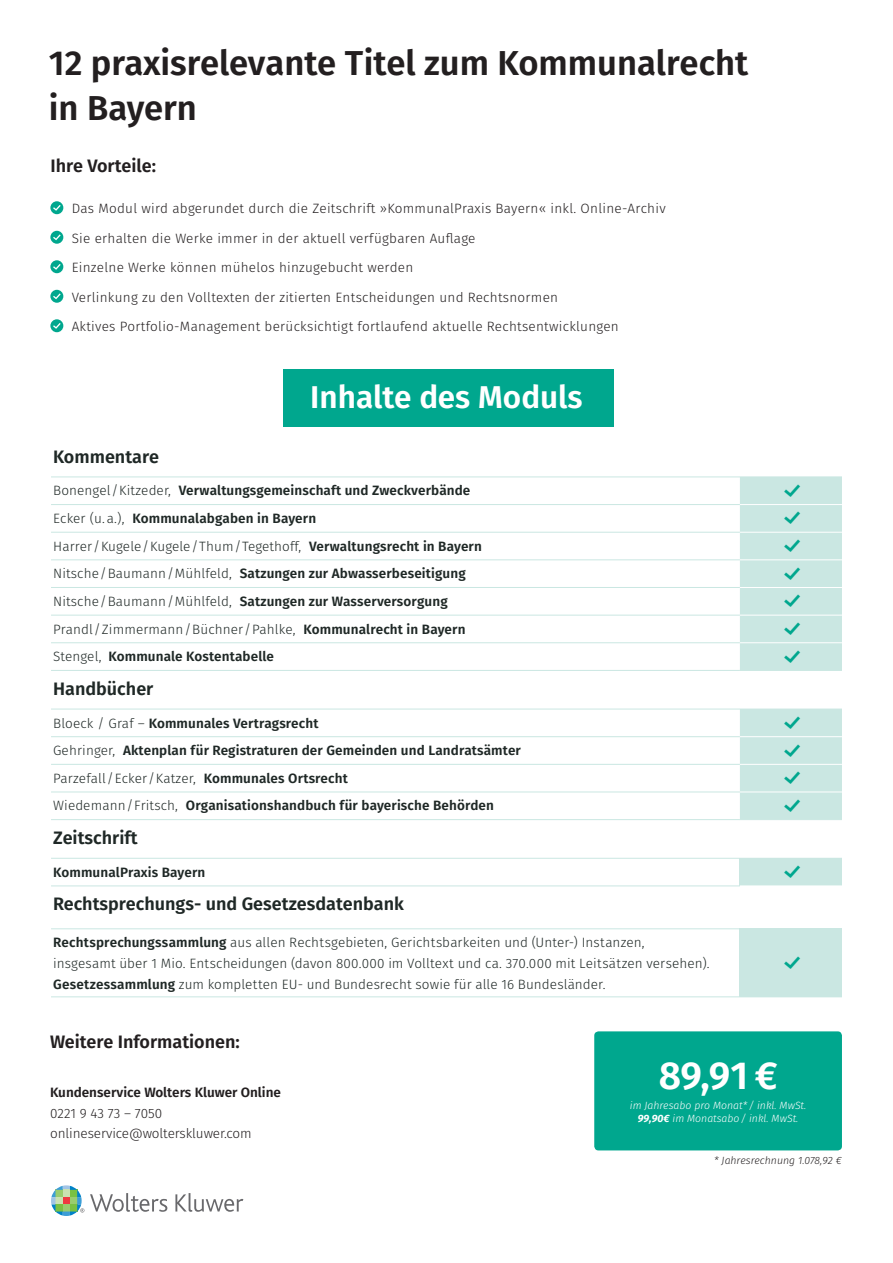
<style>
.page{position:relative;width:893px;height:1263px;background:#fff}
.page>*{position:absolute;margin:0;border:0;box-sizing:border-box;transform-origin:0 0}
.t1{font:600 39px "Fira Sans";color:#fff}
.t2{font:600 34.65px/45.6px "Fira Sans";color:#231f20}
.t3{font:600 31.5px "Fira Sans";color:#fff}
.t4{font:28.5px "JURION Icon Normal";color:#00a78e}
.t5{font:600 18px "Fira Sans";color:#1f2826}
.t6{font:600 18px "Fira Sans";color:#231f20}
.t7{font:600 13.5px "Fira Sans";letter-spacing:.01em;color:#1f2826}
.t8{font:300 13.5px/21px "Fira Sans";letter-spacing:.01em;color:#1f2826}
.t9{font:300 13.5px/29.5px "Fira Sans";letter-spacing:.02em;color:#231f20}
.t10{font:300 13.5px/20.7px "Fira Sans";letter-spacing:-.01em;color:#231f20}
.t11{font:600 13.5px "Fira Sans";color:#231f20}
.t12{font:italic 300 10.5px/13.5px "Fira Sans";color:#fff;text-align:center}
.t13{font:italic 300 10.5px "Fira Sans";color:#231f20}
.s1{font-weight:300}
.s2{font-weight:600}
.s3{font-weight:700}
</style>
<div class="page">
<div style="left:283px;top:369px;width:331px;height:57px;background:#00a78e"></div>
<svg style="left:50px;top:201px;width:13px;height:13px"></svg>
<svg style="left:53px;top:205px;width:8px;height:6px"></svg>
<svg style="left:50px;top:231px;width:13px;height:13px"></svg>
<svg style="left:53px;top:234px;width:8px;height:6px"></svg>
<div style="left:50px;top:260px;width:13px;height:13px;background:#00a78e;border-radius:50%"></div>
<svg style="left:53px;top:264px;width:8px;height:6px"></svg>
<svg style="left:50px;top:290px;width:13px;height:13px"></svg>
<svg style="left:53px;top:293px;width:8px;height:6px"></svg>
<div style="left:50px;top:319px;width:13px;height:13px;background:#00a78e;border-radius:50%"></div>
<svg style="left:53px;top:323px;width:8px;height:6px"></svg>
<svg style="left:90px;top:1193px;width:77px;height:19px"></svg>
<svg style="left:175px;top:1193px;width:68px;height:19px"></svg>
<svg style="left:51px;top:1185px;width:33px;height:31px"></svg>
<div style="left:594px;top:1031px;width:248px;height:119px;background:#00a78e;border-radius:4px"></div>
<div style="left:740px;top:477px;width:102px;height:193px;background:#cae7e2"></div>
<hr style="left:51px;top:476px;width:689px;height:1px;background:#cae7e2">
<hr style="left:740px;top:476px;width:102px;height:1px;background:#cae7e2">
<hr style="left:51px;top:504px;width:689px;height:1px;background:#cae7e2">
<hr style="left:51px;top:532px;width:689px;height:1px;background:#cae7e2">
<hr style="left:51px;top:559px;width:689px;height:1px;background:#cae7e2">
<hr style="left:51px;top:587px;width:689px;height:1px;background:#cae7e2">
<hr style="left:51px;top:615px;width:689px;height:1px;background:#cae7e2">
<hr style="left:51px;top:642px;width:689px;height:1px;background:#cae7e2">
<hr style="left:51px;top:670px;width:689px;height:1px;background:#cae7e2">
<hr style="left:740px;top:670px;width:102px;height:1px;background:#cae7e2">
<hr style="left:740px;top:504px;width:102px;height:1px;background:#fff">
<hr style="left:740px;top:532px;width:102px;height:1px;background:#fff">
<hr style="left:740px;top:559px;width:102px;height:1px;background:#fff">
<hr style="left:740px;top:587px;width:102px;height:1px;background:#fff">
<hr style="left:740px;top:615px;width:102px;height:1px;background:#fff">
<hr style="left:740px;top:642px;width:102px;height:1px;background:#fff">
<div style="left:740px;top:710px;width:102px;height:109px;background:#cae7e2"></div>
<hr style="left:51px;top:709px;width:689px;height:1px;background:#cae7e2">
<hr style="left:740px;top:709px;width:102px;height:1px;background:#cae7e2">
<hr style="left:51px;top:736px;width:689px;height:1px;background:#cae7e2">
<hr style="left:51px;top:764px;width:689px;height:1px;background:#cae7e2">
<hr style="left:51px;top:792px;width:689px;height:1px;background:#cae7e2">
<hr style="left:51px;top:819px;width:689px;height:1px;background:#cae7e2">
<hr style="left:740px;top:819px;width:102px;height:1px;background:#cae7e2">
<hr style="left:740px;top:764px;width:102px;height:1px;background:#fff">
<hr style="left:740px;top:792px;width:102px;height:1px;background:#fff">
<hr style="left:740px;top:736px;width:102px;height:1px;background:#fff">
<div style="left:740px;top:858px;width:102px;height:28px;background:#cae7e2"></div>
<hr style="left:51px;top:858px;width:689px;height:1px;background:#cae7e2">
<hr style="left:51px;top:885px;width:689px;height:1px;background:#cae7e2">
<hr style="left:740px;top:885px;width:102px;height:1px;background:#fff">
<div style="left:740px;top:929px;width:102px;height:68px;background:#cae7e2"></div>
<hr style="left:51px;top:928px;width:689px;height:1px;background:#cae7e2">
<hr style="left:740px;top:928px;width:102px;height:1px;background:#cae7e2">
<hr style="left:51px;top:996px;width:689px;height:1px;background:#cae7e2">
<h2 class="t2" style="left:49px;top:40px;width:701px">12 praxisrelevante Titel zum Kommunalrecht in Bayern</h2>
<h3 class="t6" style="left:50px;top:153px;width:107px">Ihre Vorteile:</h3>
<p class="t9" style="left:72px;top:194px;width:596px">Das Modul wird abgerundet durch die Zeitschrift »KommunalPraxis Bayern« inkl. Online-Archiv Sie erhalten die Werke immer in der aktuell verfügbaren Auflage<br>Einzelne Werke können mühelos hinzugebucht werden<br>Verlinkung zu den Volltexten der zitierten Entscheidungen und Rechtsnormen<br>Aktives Portfolio-Management berücksichtigt fortlaufend aktuelle Rechtsentwicklungen</p>
<h3 class="t3" style="left:310px;top:375px;width:274px">Inhalte des Moduls</h3>
<h3 class="t5" style="left:53px;top:444px;width:107px">Kommentare</h3>
<p class="t7" style="left:53px;top:481px;width:419px"><span class="s1">Bonengel/Kitzeder,</span> Verwaltungsgemeinschaft und Zweckverbände</p>
<h3 class="t4" style="left:775px;top:473px;width:32px">t</h3>
<p class="t7" style="left:53px;top:509px;width:265px"><span class="s1">Ecker (u. a.),</span> Kommunalabgaben in Bayern</p>
<h3 class="t4" style="left:775px;top:500px;width:32px">t</h3>
<p class="t8" style="left:53px;top:535px;width:430px">Harrer/Kugele/Kugele/Thum/Tegethoff, <span class="s2">Verwaltungsrecht in Bayern</span></p>
<h3 class="t4" style="left:775px;top:528px;width:32px">t</h3>
<p class="t7" style="left:53px;top:564px;width:414px"><span class="s1">Nitsche/Baumann/Mühlfeld,</span> Satzungen zur Abwasserbeseitigung</p>
<h3 class="t4" style="left:775px;top:556px;width:32px">t</h3>
<p class="t7" style="left:53px;top:592px;width:396px"><span class="s1">Nitsche/Baumann/Mühlfeld,</span> Satzungen zur Wasserversorgung</p>
<h3 class="t4" style="left:775px;top:583px;width:32px">t</h3>
<p class="t8" style="left:53px;top:618px;width:414px">Prandl/Zimmermann/Büchner/Pahlke, <span class="s2">Kommunalrecht in Bayern</span></p>
<h3 class="t4" style="left:775px;top:611px;width:32px">t</h3>
<p class="t7" style="left:53px;top:647px;width:222px"><span class="s1">Stengel,</span> Kommunale Kostentabelle</p>
<h3 class="t4" style="left:775px;top:639px;width:32px">t</h3>
<h3 class="t5" style="left:53px;top:676px;width:102px">Handbücher</h3>
<p class="t7" style="left:53px;top:713px;width:267px"><span class="s1">Bloeck / Graf –</span> Kommunales Vertragsrecht</p>
<h3 class="t4" style="left:775px;top:705px;width:32px">t</h3>
<p class="t7" style="left:53px;top:741px;width:469px"><span class="s1">Gehringer,</span> Aktenplan für Registraturen der Gemeinden und Landratsämter</p>
<h3 class="t4" style="left:775px;top:732px;width:32px">t</h3>
<p class="t8" style="left:53px;top:768px;width:296px">Parzefall/Ecker/Katzer, <span class="s2">Kommunales Ortsrecht</span></p>
<h3 class="t4" style="left:775px;top:760px;width:32px">t</h3>
<p class="t7" style="left:53px;top:796px;width:442px"><span class="s1">Wiedemann/Fritsch,</span> Organisationshandbuch für bayerische Behörden</p>
<h3 class="t4" style="left:775px;top:788px;width:32px">t</h3>
<h3 class="t5" style="left:53px;top:825px;width:86px">Zeitschrift</h3>
<p class="t7" style="left:53px;top:862px;width:154px">KommunalPraxis Bayern</p>
<h3 class="t4" style="left:775px;top:854px;width:32px">t</h3>
<h3 class="t5" style="left:53px;top:891px;width:352px">Rechtsprechungs- und Gesetzesdatenbank</h3>
<p class="t8" style="left:53px;top:931px;width:658px"><span class="s2">Rechtsprechungssammlung</span> aus allen Rechtsgebieten, Gerichtsbarkeiten und (Unter-) Instanzen, insgesamt über 1 Mio. Entscheidungen (davon 800.000 im Volltext und ca. 370.000 mit Leitsätzen versehen).<br><span class="s2">Gesetzessammlung</span> zum kompletten EU- und Bundesrecht sowie für alle 16 Bundesländer.</p>
<h3 class="t4" style="left:775px;top:945px;width:32px">t</h3>
<h3 class="t6" style="left:50px;top:1029px;width:191px">Weitere Informationen:</h3>
<p class="t11" style="left:50px;top:1083px;width:232px">Kundenservice Wolters Kluwer Online</p>
<p class="t10" style="left:50px;top:1102px;width:203px">0221 9 43 73 – 7050 onlineservice@wolterskluwer.com</p>
<h1 class="t1" style="left:659px;top:1048px;width:120px">89,91 €</h1>
<p class="t12" style="left:630px;top:1098px;width:178px">im Jahresabo pro Monat*/ inkl. MwSt.<br><span class="s3">99,90€</span> im Monatsabo/ inkl. MwSt.</p>
<p class="t13" style="left:714px;top:1153px;width:129px">* Jahresrechnung 1.078,92 €</p>
</div>
